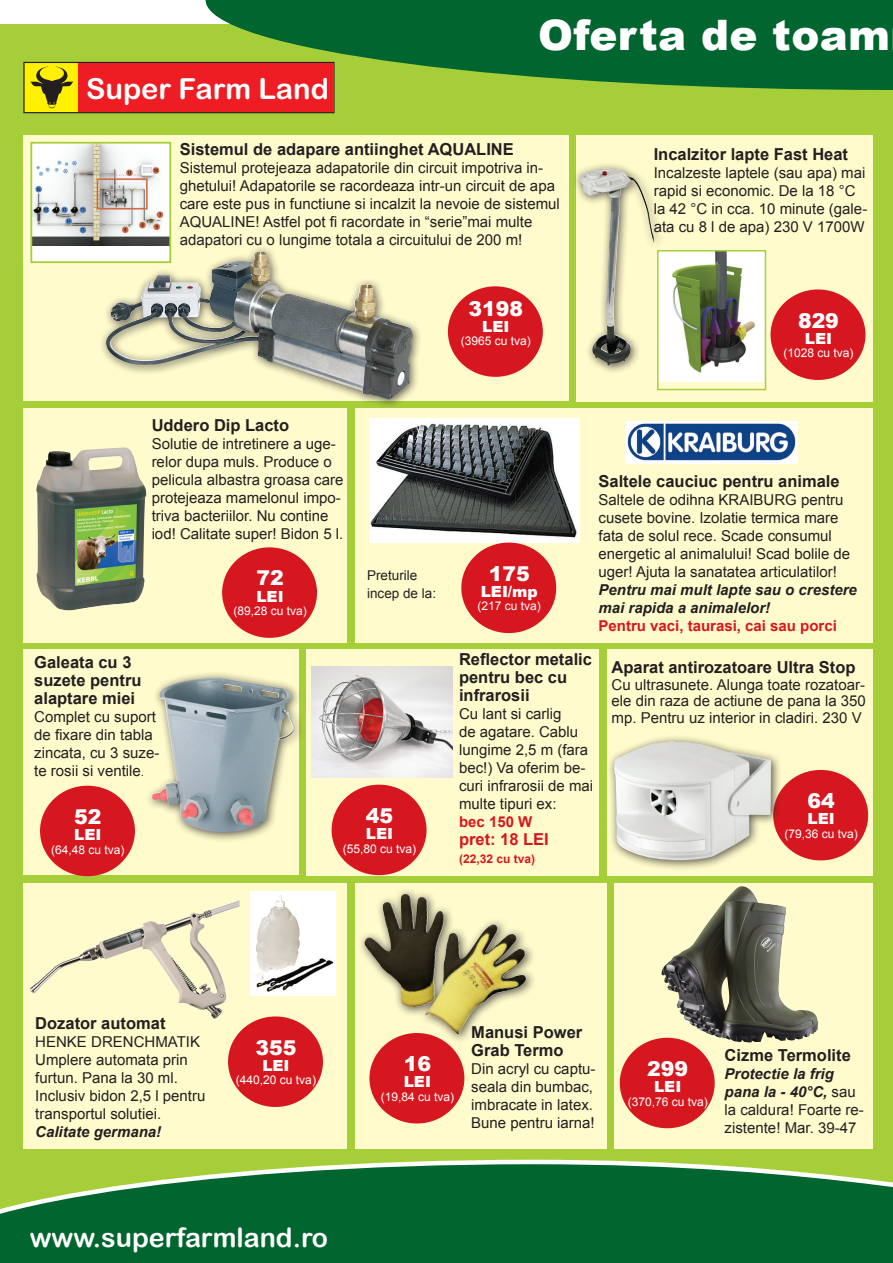
<style>
.page{position:relative;width:893px;height:1263px;background:#fff}
.page>*{position:absolute;margin:0;border:0;box-sizing:border-box;transform-origin:0 0}
.t1{font:900 42px "Arial";letter-spacing:.01em;color:#fff}
.t2{font:29.1px "Arial Rounded MT Bold";color:#fff}
.t3{font:26.85px "Arial Rounded MT Bold";color:#fff}
.t4{font:900 20.4px "Arial";color:#fff}
.t5{font:700 16.5px/18px "Arial";color:#231f20}
.t6{font:700 16.5px "Arial";color:#d7171f}
.t7{font:900 15.3px "Arial";color:#fff}
.t8{font:15px/18px "Arial";color:#231f20}
.t9{font:italic 700 15px/18px "Arial";color:#231f20}
.t10{font:700 15px "Arial";color:#d7171f}
.t11{font:13.5px/18px "Arial";color:#231f20}
.t12{font:12px "Arial";color:#fff}
.t13{font:700 12px "Arial";color:#d7171f}
.s1{font-size:12px}
.s2{font-weight:700;font-style:italic}
</style>
<div class="page">
<div style="left:0;top:24px;width:893px;height:1239px;background:#a6ce39"></div>
<svg style="left:206px;top:0;width:687px;height:90px;fill:#00652e"></svg>
<svg style="left:0;top:1159px;width:893px;height:104px;background:#1e7838"></svg>
<svg style="left:23px;top:62px;width:312px;height:51px;background:#df391e"></svg>
<div style="left:23px;top:136px;width:545px;height:265px;background:#fffbcc"></div>
<div style="left:23px;top:408px;width:324px;height:235px;background:#fffbcc"></div>
<div style="left:356px;top:408px;width:517px;height:235px;background:#fffbcc"></div>
<div style="left:23px;top:649px;width:276px;height:226px;background:#fffbcc"></div>
<div style="left:607px;top:649px;width:266px;height:227px;background:#fffbcc"></div>
<div style="left:23px;top:883px;width:324px;height:265px;background:#fffbcc"></div>
<div style="left:614px;top:883px;width:259px;height:265px;background:#fffbcc"></div>
<div style="left:448px;top:286px;width:95px;height:91px;background:#d7171f;border-radius:50%"></div>
<img style="left:369px;top:418px;width:210px;height:124px">
<img style="left:625px;top:421px;width:173px;height:42px">
<div style="left:461px;top:542px;width:95px;height:91px;background:#d7171f;border-radius:50%"></div>
<img style="left:36px;top:447px;width:111px;height:163px">
<div style="left:222px;top:547px;width:95px;height:91px;background:#d7171f;border-radius:50%"></div>
<div style="left:306px;top:649px;width:292px;height:227px;background:#fffbcc"></div>
<div style="left:40px;top:786px;width:95px;height:90px;background:#d7171f;border-radius:50%"></div>
<div style="left:773px;top:770px;width:95px;height:90px;background:#d7171f;border-radius:50%"></div>
<div style="left:356px;top:883px;width:251px;height:265px;background:#fffbcc"></div>
<img style="left:30px;top:900px;width:210px;height:119px">
<div style="left:228px;top:1016px;width:95px;height:91px;background:#d7171f;border-radius:50%"></div>
<img style="left:250px;top:891px;width:85px;height:104px">
<div style="left:369px;top:1033px;width:95px;height:90px;background:#d7171f;border-radius:50%"></div>
<img style="left:661px;top:894px;width:157px;height:148px">
<div style="left:620px;top:1038px;width:95px;height:90px;background:#d7171f;border-radius:50%"></div>
<div style="left:358px;top:887px;width:179px;height:157px;background:#231f20;opacity:.75"></div>
<img style="left:364px;top:894px;width:127px;height:113px">
<div style="left:99px;top:245px;width:324px;height:164px;background:#231f20;opacity:.75"></div>
<img style="left:106px;top:252px;width:307px;height:148px">
<div style="left:31px;top:143px;width:139px;height:119px;background:#fff"></div>
<img style="left:33px;top:145px;width:135px;height:100px">
<div style="left:30px;top:142px;width:141px;height:121px;border:2px solid #a6ce39"></div>
<div style="left:145px;top:671px;width:160px;height:171px;background:#231f20;opacity:.75"></div>
<img style="left:152px;top:678px;width:143px;height:154px">
<div style="left:607px;top:734px;width:175px;height:137px;background:#231f20;opacity:.75"></div>
<img style="left:614px;top:741px;width:157px;height:119px">
<div style="left:576px;top:136px;width:297px;height:266px;background:#fffbcc"></div>
<div style="left:770px;top:289px;width:95px;height:91px;background:#d7171f;border-radius:50%"></div>
<div style="left:573px;top:161px;width:91px;height:214px;background:#231f20;opacity:.75"></div>
<img style="left:579px;top:169px;width:75px;height:196px">
<img style="left:659px;top:252px;width:105px;height:129px">
<div style="left:657px;top:250px;width:109px;height:140px;border:1px solid #a6ce39"></div>
<img style="left:311px;top:666px;width:141px;height:111px">
<div style="left:332px;top:785px;width:95px;height:90px;background:#d7171f;border-radius:50%"></div>
<h2 class="t2" style="left:86px;top:71px;width:244px">Super Farm Land</h2>
<h1 class="t1" style="left:538px;top:4px;width:354px">Oferta de toam</h1>
<p class="t5" style="left:180px;top:141px;width:336px">Sistemul de adapare antiinghet AQUALINE</p>
<p class="t8" style="left:180px;top:159px;width:382px">Sistemul protejeaza adapatorile din circuit impotriva in&shy;ghetului! Adapatorile se racordeaza intr-un circuit de apa care este pus in functiune si incalzit la nevoie de sistemul AQUALINE! Astfel pot fi racordate in “serie”mai multe adapatori cu o lungime totala a circuitului de 200 m!</p>
<h3 class="t4" style="left:469px;top:293px;width:56px">3198</h3>
<p class="t7" style="left:482px;top:315px;width:29px">LEI</p>
<p class="t12" style="left:461px;top:333px;width:72px">(3965 cu tva)</p>
<p class="t5" style="left:152px;top:417px;width:139px">Uddero Dip Lacto</p>
<p class="t8" style="left:152px;top:435px;width:193px">Solutie de intretinere a uge&shy;relor dupa muls. Produce o pelicula albastra groasa care protejeaza mamelonul impo&shy;triva bacteriilor. Nu contine iod! Calitate super! Bidon 5 l.</p>
<h3 class="t4" style="left:256px;top:563px;width:29px">72</h3>
<p class="t7" style="left:256px;top:585px;width:29px">LEI</p>
<p class="t12" style="left:233px;top:603px;width:75px">(89,28 cu tva)</p>
<p class="t11" style="left:367px;top:566px;width:71px">Preturile incep de la:</p>
<h3 class="t4" style="left:489px;top:558px;width:42px">175</h3>
<p class="t7" style="left:481px;top:580px;width:59px">LEI/mp</p>
<p class="t12" style="left:478px;top:598px;width:65px">(217 cu tva)</p>
<p class="t5" style="left:654px;top:146px;width:196px">Incalzitor lapte Fast Heat</p>
<p class="t8" style="left:654px;top:164px;width:215px">Incalzeste laptele (sau apa) mai rapid si economic. De la 18 °C la 42 °C in cca. 10 minute (gale&shy;ata cu 8 l de apa) 230 V 1700W</p>
<h3 class="t4" style="left:798px;top:305px;width:42px">829</h3>
<p class="t7" style="left:805px;top:327px;width:29px">LEI</p>
<p class="t12" style="left:783px;top:345px;width:72px">(1028 cu tva)</p>
<p class="t5" style="left:598px;top:473px;width:243px">Saltele cauciuc pentru animale</p>
<p class="t8" style="left:598px;top:491px;width:253px">Saltele de odihna KRAIBURG pentru cusete bovine. Izolatie termica mare fata de solul rece. Scade consumul energetic al animalului! Scad bolile de uger! Ajuta la sanatatea articulatilor!</p>
<p class="t9" style="left:598px;top:581px;width:260px">Pentru mai mult lapte sau o crestere mai rapida a animalelor!</p>
<p class="t10" style="left:598px;top:616px;width:240px">Pentru vaci, taurasi, cai sau porci</p>
<p class="t5" style="left:34px;top:654px;width:109px">Galeata cu 3 suzete pentru alaptare miei</p>
<p class="t8" style="left:34px;top:708px;width:127px">Complet cu suport de fixare din tabla zincata, cu 3 suze&shy;te rosii si ventile<span class="s1">.</span></p>
<h3 class="t4" style="left:74px;top:802px;width:29px">52</h3>
<p class="t7" style="left:74px;top:823px;width:29px">LEI</p>
<p class="t12" style="left:51px;top:841px;width:75px">(64,48 cu tva)</p>
<h3 class="t4" style="left:366px;top:801px;width:29px">45</h3>
<p class="t7" style="left:366px;top:822px;width:29px">LEI</p>
<p class="t12" style="left:343px;top:840px;width:75px">(55,80 cu tva)</p>
<p class="t5" style="left:459px;top:650px;width:134px">Reflector metalic pentru bec cu infrarosii</p>
<p class="t8" style="left:459px;top:705px;width:136px">Cu lant si carlig<br>de agatare. Cablu lungime 2,5 m (fara bec!) Va oferim be&shy;curi infrarosii de mai multe tipuri ex:</p>
<p class="t10" style="left:459px;top:811px;width:75px">bec 150 W</p>
<p class="t6" style="left:459px;top:828px;width:91px">pret: 18 LEI</p>
<p class="t13" style="left:459px;top:851px;width:78px">(22,32 cu tva)</p>
<p class="t5" style="left:612px;top:659px;width:245px">Aparat antirozatoare Ultra Stop</p>
<p class="t8" style="left:612px;top:677px;width:256px;line-height:16.5px;text-align:justify">Cu ultrasunete. Alunga toate rozatoar&shy;ele din raza de actiune de pana la 350 mp. Pentru uz interior in cladiri. 230 V</p>
<h3 class="t4" style="left:807px;top:786px;width:29px">64</h3>
<p class="t7" style="left:807px;top:808px;width:29px">LEI</p>
<p class="t12" style="left:784px;top:826px;width:75px">(79,36 cu tva)</p>
<p class="t5" style="left:35px;top:1014px;width:132px">Dozator automat</p>
<p class="t8" style="left:35px;top:1032px;width:172px">HENKE DRENCHMATIK<br>Umplere automata prin furtun. Pana la 30 ml.<br>Inclusiv bidon 2,5 l pentru transportul solutiei.</p>
<p class="t9" style="left:35px;top:1123px;width:127px">Calitate germana!</p>
<h3 class="t4" style="left:255px;top:1032px;width:42px">355</h3>
<p class="t7" style="left:262px;top:1054px;width:29px">LEI</p>
<p class="t12" style="left:236px;top:1072px;width:82px">(440,20 cu tva)</p>
<h3 class="t3" style="left:30px;top:1221px;width:300px">www.superfarmland.ro</h3>
<h3 class="t4" style="left:404px;top:1049px;width:29px">16</h3>
<p class="t7" style="left:404px;top:1071px;width:29px">LEI</p>
<p class="t12" style="left:381px;top:1089px;width:75px">(19,84 cu tva)</p>
<p class="t5" style="left:471px;top:1024px;width:112px">Manusi Power<br>Grab Termo</p>
<p class="t8" style="left:471px;top:1060px;width:126px">Din acryl cu captu&shy;seala din bumbac, imbracate in latex.<br>Bune pentru iarna!</p>
<h3 class="t4" style="left:647px;top:1054px;width:42px">299</h3>
<p class="t7" style="left:654px;top:1075px;width:29px">LEI</p>
<p class="t12" style="left:628px;top:1093px;width:82px">(370,76 cu tva)</p>
<p class="t5" style="left:725px;top:1047px;width:128px">Cizme Termolite</p>
<p class="t8" style="left:725px;top:1065px;width:141px"><span class="s2">Protectie la frig pana la - 40°C,</span> sau la caldura! Foarte re&shy;zistente! Mar. 39-47</p>
</div>
